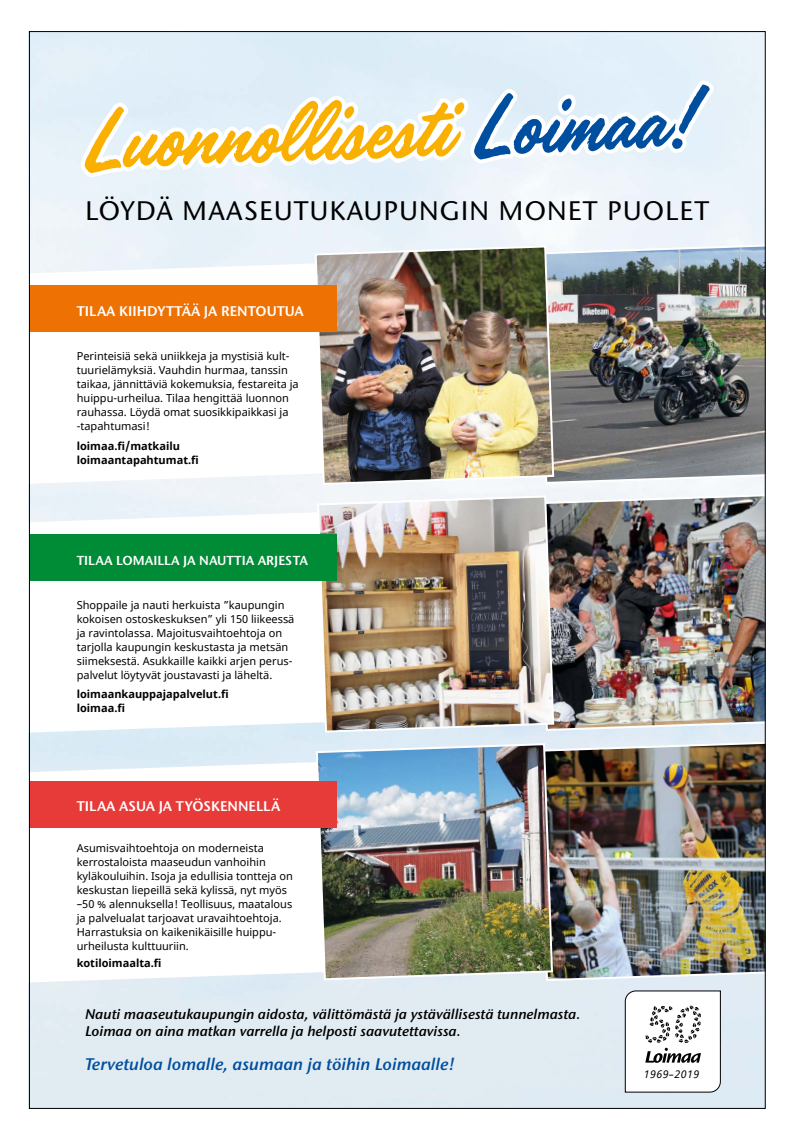
<style>
.page{position:relative;width:794px;height:1140px;background:#fff}
.page>*{position:absolute;margin:0;border:0;box-sizing:border-box;transform-origin:0 0}
.t1{font:98px "Handelson One";color:#f9b000}
.t2{font:500 26.8px "Stone Sans ITC Std";letter-spacing:.05em;color:#000}
.t3{font:italic 600 16.8px "Stone Sans ITC Pro";color:#004e9f}
.t4{font:italic 600 14px/16.8px "Stone Sans ITC Pro";color:#000}
.t5{font:600 14px "Stone Sans ITC Std";color:#fff}
.t6{font:600 13px "Stone Sans ITC Std";color:#fff}
.t7{font:11px/14px "Noto Sans";color:#000}
.t8{font:700 11px/14px "Noto Sans";color:#000}
.t9{font:italic 10.5px "Noto Sans";letter-spacing:.05em;color:#000}
.s1{color:#004e9f}
</style>
<div class="page">
<img style="left:28px;top:31px;width:735px;height:1077px">
<svg style="left:28px;top:746px;width:509px;height:236px"></svg>
<svg style="left:28px;top:496px;width:288px;height:236px"></svg>
<svg style="left:28px;top:248px;width:47px;height:236px"></svg>
<img style="left:720px;top:243px;width:43px;height:242px">
<img style="left:75px;top:33px;width:645px;height:578px">
<img style="left:537px;top:493px;width:226px;height:239px">
<img style="left:537px;top:740px;width:226px;height:242px">
<div style="left:29px;top:286px;width:308px;height:46px;background:#ee7103"></div>
<img style="left:316px;top:494px;width:239px;height:239px">
<img style="left:315px;top:742px;width:239px;height:239px">
<div style="left:29px;top:534px;width:308px;height:47px;background:#008b36"></div>
<div style="left:29px;top:781px;width:308px;height:46px;background:#e63b39"></div>
<svg style="left:625px;top:990px;width:95px;height:102px"></svg>
<h1 class="t1" style="left:79px;top:88px;width:609px;rotate:-2deg">Luonnollisesti <span class="s1">Loimaa!</span></h1>
<h2 class="t2" style="left:85px;top:194px;width:625px">LÖYDÄ MAASEUTUKAUPUNGIN MONET PUOLET</h2>
<p class="t5" style="left:77px;top:302px;width:229px">TILAA KIIHDYTTÄÄ JA RENTOUTUA</p>
<p class="t7" style="left:77px;top:349px;width:223px">Perinteisiä sekä uniikkeja ja mystisiä kult&shy;tuurielämyksiä. Vauhdin hurmaa, tanssin taikaa, jännittäviä kokemuksia, festareita ja huippu-urheilua. Tilaa hengittää luonnon rauhassa. Löydä omat suosikkipaikkasi ja -tapahtumasi!</p>
<p class="t8" style="left:77px;top:439px;width:124px">loimaa.fi/matkailu loimaantapahtumat.fi</p>
<p class="t6" style="left:77px;top:552px;width:233px">TILAA LOMAILLA JA NAUTTIA ARJESTA</p>
<p class="t7" style="left:77px;top:598px;width:219px">Shoppaile ja nauti herkuista ”kaupungin kokoisen ostoskeskuksen” yli 150 liikeessä ja ravintolassa. Majoitusvaihtoehtoja on tarjolla kaupungin keskustasta ja metsän siimeksestä. Asukkaille kaikki arjen perus&shy;palvelut löytyvät joustavasti ja läheltä.</p>
<p class="t8" style="left:77px;top:687px;width:153px">loimaankauppajapalvelut.fi loimaa.fi</p>
<p class="t5" style="left:77px;top:797px;width:205px">TILAA ASUA JA TYÖSKENNELLÄ</p>
<p class="t7" style="left:77px;top:841px;width:218px">Asumisvaihtoehtoja on moderneista kerrostaloista maaseudun vanhoihin kyläkouluihin. Isoja ja edullisia tontteja on keskustan liepeillä sekä kylissä, nyt myös –50 % alennuksella! Teollisuus, maatalous ja palvelualat tarjoavat uravaihtoehtoja.<br>Harrastuksia on kaikenikäisille huippu&shy;urheilusta kulttuuriin.</p>
<p class="t8" style="left:77px;top:956px;width:86px">kotiloimaalta.fi</p>
<p class="t4" style="left:85px;top:1006px;width:497px">Nauti maaseutukaupungin aidosta, välittömästä ja ystävällisestä tunnelmasta.<br>Loimaa on aina matkan varrella ja helposti saavutettavissa.</p>
<h3 class="t3" style="left:85px;top:1054px;width:371px">Tervetuloa lomalle, asumaan ja töihin Loimaalle!</h3>
<p class="t9" style="left:644px;top:1066px;width:57px">1969–2019</p>
</div>
